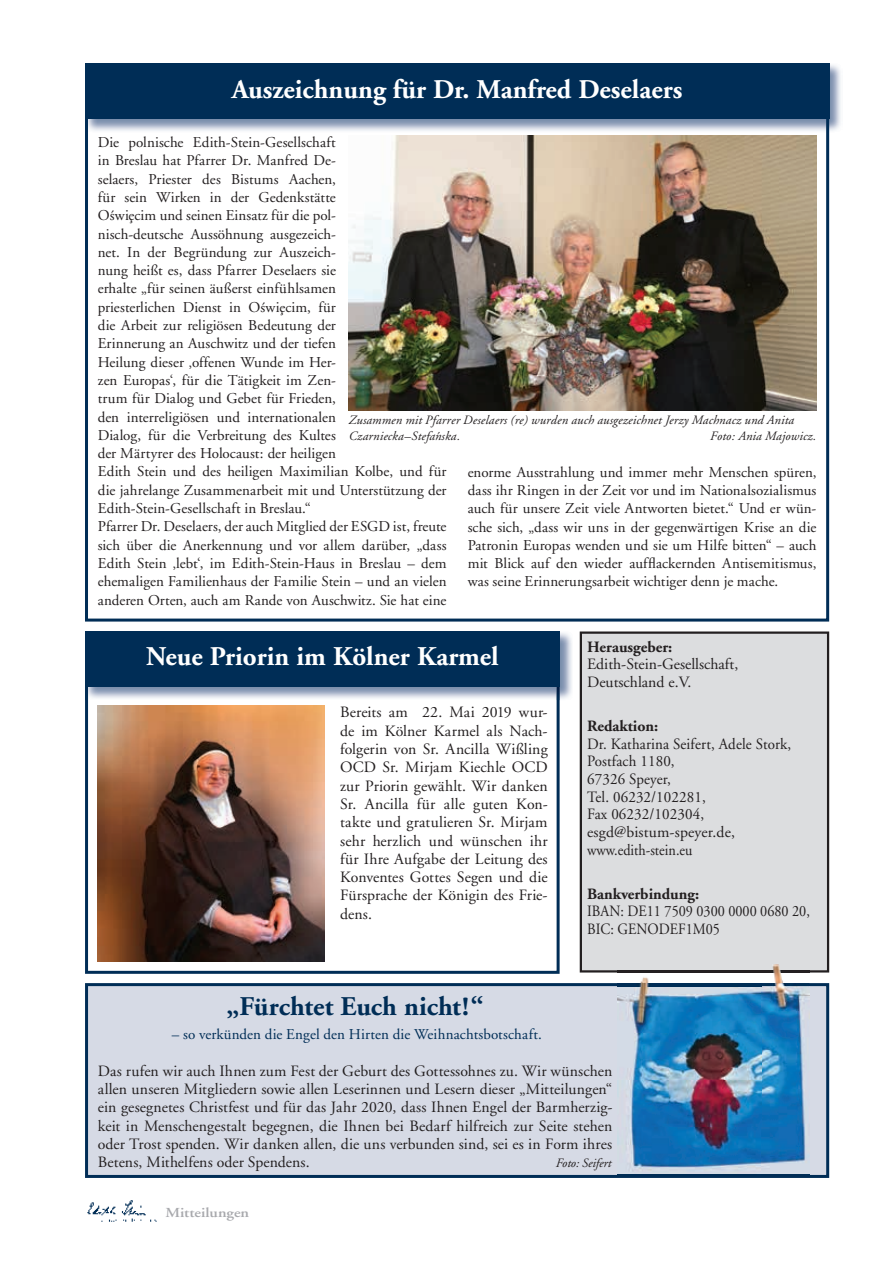
<style>
.page{position:relative;width:893px;height:1263px;background:#fff}
.page>*{position:absolute;margin:0;border:0;box-sizing:border-box;transform-origin:0 0}
.t1{font:700 27px "Adobe Garamond";color:#fff}
.t2{font:700 27px "Adobe Garamond";color:#002d56}
.t3{font:15.75px/18.3px "Adobe Garamond";color:#231f20;text-align:justify}
.t4{font:15.75px/17.7px "Adobe Garamond";color:#231f20;scale:.95 1}
.t5{font:15.75px/17.7px "Adobe Garamond";color:#231f20;scale:.9 1}
.t6{font:700 15.75px "Adobe Garamond";color:#231f20}
.t7{font:15px/18.3px "Adobe Garamond";letter-spacing:.005em;color:#231f20;text-align:justify}
.t8{font:15px "Adobe Garamond";letter-spacing:.01em;color:#002d56}
.t9{font:600 13.8px "Adobe Garamond";color:#a8a9ad;scale:1.17 1}
.t10{font:italic 12.75px/16.5px "Adobe Garamond";letter-spacing:.01em;color:#231f20}
</style>
<div class="page">
<img style="left:87px;top:1200px;width:70px;height:22px">
<div style="left:85px;top:983px;width:744px;height:195px;background:#d6dae5"></div>
<svg style="left:85px;top:700px;width:475px;height:274px"></svg>
<img style="left:85px;top:63px;width:756px;height:70px">
<div style="left:85px;top:64px;width:744px;height:55px;background:#002d56"></div>
<img style="left:560px;top:633px;width:12px;height:66px">
<img style="left:85px;top:687px;width:475px;height:13px">
<div style="left:85px;top:631px;width:475px;height:56px;background:#002d56"></div>
<div style="left:85px;top:64px;width:744px;height:557px;border:3px solid #002d56"></div>
<img style="left:349px;top:135px;width:467px;height:275px">
<div style="left:580px;top:631px;width:249px;height:341px;background:#dcdddf"></div>
<img style="left:98px;top:706px;width:226px;height:255px">
<img style="left:617px;top:972px;width:193px;height:204px">
<img style="left:617px;top:957px;width:193px;height:15px">
<h1 class="t1" style="left:232px;top:75px;width:452px">Auszeichnung für Dr. Manfred Deselaers</h1>
<p class="t7" style="left:98px;top:134px;width:350px;text-align:left">Die polnische Edith-Stein-Gesellschaft<br>in Breslau hat Pfarrer Dr. Manfred De-<br>selaers, Priester des Bistums Aachen,<br>für sein Wirken in der Gedenkstätte<br>O´swi¸ecim und seinen Einsatz für die pol-<br>nisch-deutsche Aussöhnung ausgezeich-<br>net. In der Begründung zur Auszeich-<br>nung heißt es, dass Pfarrer Deselaers sie<br>erhalte „für seinen äußerst einfühlsamen<br>priesterlichen Dienst in O´swi¸ecim, für<br>die Arbeit zur religiösen Bedeutung der<br>Erinnerung an Auschwitz und der tiefen<br>Heilung dieser ‚offenen Wunde im Her-<br>zen Europas‘, für die Tätigkeit im Zen-<br>trum für Dialog und Gebet für Frieden,<br>den interreligiösen und internationalen<br>Dialog, für die Verbreitung des Kultes<br>der Märtyrer des Holocaust: der heiligen<br>Edith Stein und des heiligen Maximilian Kolbe, und für die jahrelange Zusammenarbeit mit und Unterstützung der Edith-Stein-Gesellschaft in Breslau.“<br>Pfarrer Dr. Deselaers, der auch Mitglied der ESGD ist, freute sich über die Anerkennung und vor allem darüber, „dass Edith Stein ‚lebt‘, im Edith-Stein-Haus in Breslau – dem ehemaligen Familienhaus der Familie Stein – und an vielen anderen Orten, auch am Rande von Auschwitz. Sie hat eine</p>
<p class="t10" style="left:349px;top:412px;width:447px">Zusammen mit Pfarrer Deselaers (re) wurden auch ausgezeichnet Jerzy Machnacz und Anita<br>Czarniecka–Stefa´nska.</p>
<p class="t10" style="left:710px;top:428px;width:108px">Foto: Ania Majowicz.</p>
<p class="t7" style="left:468px;top:463px;width:350px">enorme Ausstrahlung und immer mehr Menschen spüren, dass ihr Ringen in der Zeit vor und im Nationalsozialismus auch für unsere Zeit viele Antworten bietet.“ Und er wün&shy;sche sich, „dass wir uns in der gegenwärtigen Krise an die Patronin Europas wenden und sie um Hilfe bitten“ – auch mit Blick auf den wieder aufflackernden Antisemitismus, was seine Erinnerungsarbeit wichtiger denn je mache.</p>
<h1 class="t1" style="left:146px;top:642px;width:354px">Neue Priorin im Kölner Karmel</h1>
<p class="t3" style="left:340px;top:704px;width:209px">Bereits am 22. Mai 2019 wur&shy;de im Kölner Karmel als Nach&shy;folgerin von Sr. Ancilla Wißling OCD Sr. Mirjam Kiechle OCD zur Priorin gewählt. Wir danken Sr. Ancilla für alle guten Kon&shy;takte und gratulieren Sr. Mirjam sehr herzlich und wünschen ihr für Ihre Aufgabe der Leitung des Konventes Gottes Segen und die Fürsprache der Königin des Frie&shy;dens.</p>
<p class="t6" style="left:587px;top:638px;width:87px">Herausgeber:</p>
<p class="t3" style="left:587px;top:656px;width:153px;line-height:17.7px">Edith-Stein-Gesellschaft,<br>Deutschland e.V.</p>
<p class="t6" style="left:587px;top:717px;width:73px">Redaktion:</p>
<p class="t4" style="left:587px;top:735px;width:216px">Dr. Katharina Seifert, Adele Stork,<br>Postfach 1180,<br>67326 Speyer,<br>Tel. 06232/102281,<br>Fax 06232/102304, esgd@bistum-speyer.de, www.edith-stein.eu</p>
<p class="t6" style="left:587px;top:885px;width:113px">Bankverbindung:</p>
<p class="t5" style="left:587px;top:903px;width:249px">IBAN: DE11 7509 0300 0000 0680 20,<br>BIC: GENODEF1M05</p>
<h1 class="t2" style="left:226px;top:992px;width:259px">„Fürchtet Euch nicht!“</h1>
<p class="t8" style="left:172px;top:1026px;width:372px">– so verkünden die Engel den Hirten die Weihnachtsbotschaft.</p>
<p class="t3" style="left:98px;top:1062px;width:516px">Das rufen wir auch Ihnen zum Fest der Geburt des Gottessohnes zu. Wir wünschen allen unseren Mitgliedern sowie allen Leserinnen und Lesern dieser „Mitteilungen“ ein gesegnetes Christfest und für das Jahr 2020, dass Ihnen Engel der Barmherzig&shy;keit in Menschengestalt begegnen, die Ihnen bei Bedarf hilfreich zur Seite stehen oder Trost spenden. Wir danken allen, die uns verbunden sind, sei es in Form ihres Betens, Mithelfens oder Spendens.</p>
<p class="t10" style="left:556px;top:1155px;width:57px">Foto: Seifert</p>
<p class="t9" style="left:165px;top:1205px;width:73px">Mitteilungen</p>
</div>
